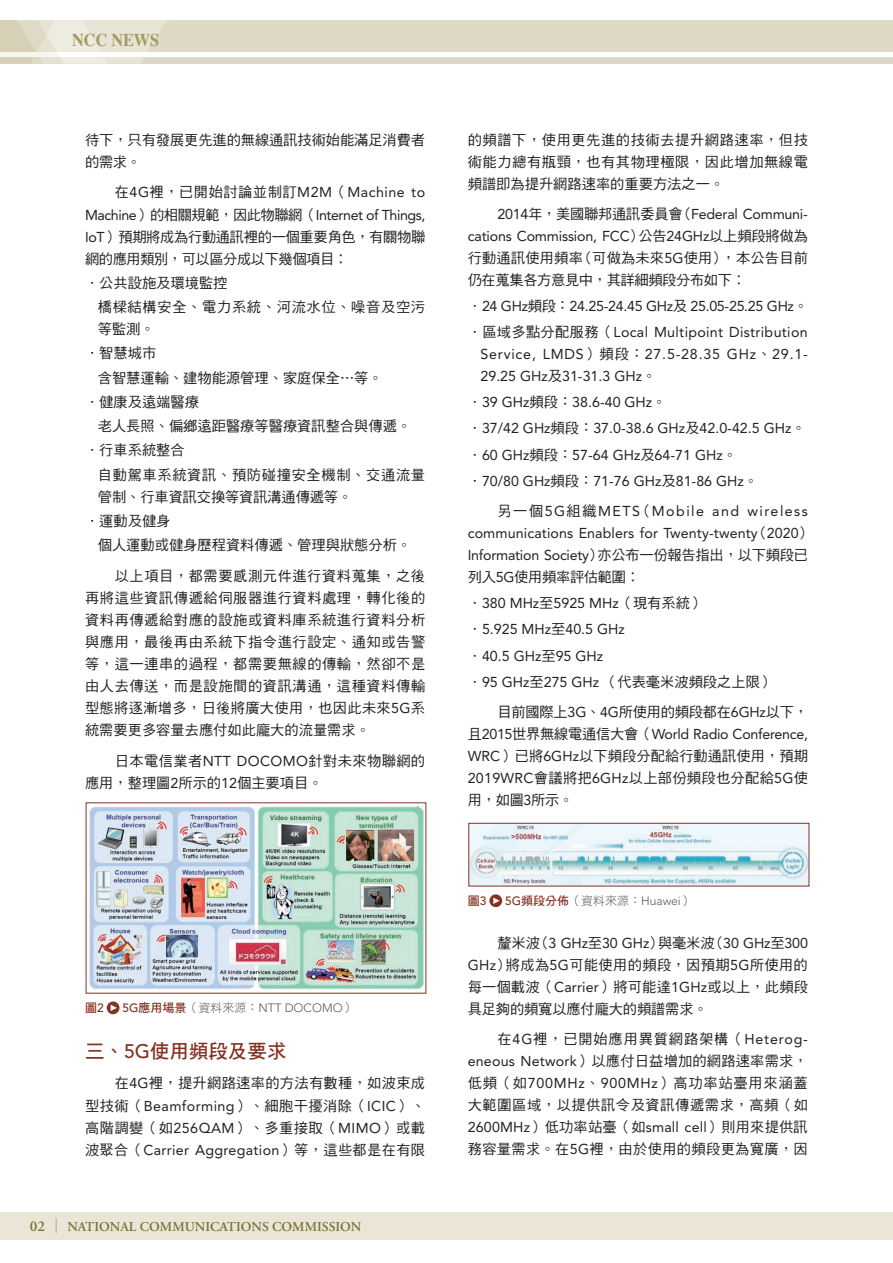
<style>
.page{position:relative;width:893px;height:1263px;background:#fff}
.page>*{position:absolute;margin:0;border:0;box-sizing:border-box;transform-origin:0 0}
.t1{font:19.5px "DF Hei Std W7";color:#843222}
.t2{font:700 18px "Times";color:#a59960;scale:.9 1}
.t3{font:14.25px/21.9px "DF Hei Std W5";letter-spacing:.005em;color:#231f20;text-align:justify}
.t4{font:14.25px/26.2px "Avenir LT Std";color:#231f20}
.t5{font:14.25px/26.2px "Avenir LT Std";letter-spacing:.025em;color:#231f20}
.t6{font:14.25px/22px "DF Hei Std W5";letter-spacing:.025em;color:#231f20}
.t7{font:14.25px/22px "Avenir LT Std";letter-spacing:-.03em;color:#231f20;text-align:right}
.t8{font:14.25px/22px "DF Hei Std W5";letter-spacing:-.02em;color:#231f20}
.t9{font:14.25px/21.9px "Avenir LT Std";letter-spacing:.055em;color:#231f20}
.t10{font:14.25px/24.2px "DF Hei Std W5";letter-spacing:.045em;color:#231f20}
.t11{font:14.25px/30.5px "DF Hei Std W5";letter-spacing:-.015em;color:#231f20}
.t12{font:14.25px "Avenir LT Std";letter-spacing:-.02em;color:#231f20}
.t13{font:600 13.5px "Adobe Garamond Pro";color:#7d7234}
.t14{font:300 12px "Avenir LT Std";color:#57585a}
.t15{font:12px "DF Hei Std W3";color:#57585a}
.t16{font:12px "DF Hei Std W7";color:#843222}
.s1{font-family:"DF Hei Std W5"}
.s2{font-family:"Avenir LT Std"}
.s3{font-family:"Avenir LT Std";font-weight:500}
.s4{font-weight:500;color:#843222}
.s5{font-family:"DF Hei Std W7";font-weight:400;color:#843222}
.s6{font-family:"DF Hei Std W3";font-weight:400}
.s7{font-size:15px}
.s8{font-family:"DF Ming Std W7";font-weight:400;font-size:15px}
.s9{font-family:"Avenir LT Std";font-weight:500;color:#843222}
.s10{font-family:"DF Hei Std W7";color:#843222}
.s11{font-family:"Avenir LT Std";font-weight:300}
</style>
<div class="page">
<div style="left:0;top:21px;width:893px;height:43px;background:#ded9c4"></div>
<div style="left:0;top:52px;width:893px;height:5px;background:#fff"></div>
<svg style="left:0;top:20px;width:190px;height:44px"></svg>
<div style="left:0;top:1212px;width:893px;height:27px;background:#eae5d6"></div>
<img style="left:88px;top:807px;width:335px;height:183px">
<svg style="left:107px;top:1001px;width:12px;height:13px"></svg>
<img style="left:471px;top:825px;width:336px;height:59px">
<div style="left:469px;top:823px;width:340px;height:63px;border:1px solid #843222"></div>
<svg style="left:489px;top:894px;width:13px;height:13px"></svg>
<p class="t2" style="left:72px;top:22px;width:98px">NCC NEWS</p>
<p class="t3" style="left:85px;top:128px;width:342px">待下，只有發展更先進的無線通訊技術始能滿足消費者的需求。</p>
<p class="t7" style="left:85px;top:182px;width:342px"><span class="s1">在</span>4G<span class="s1">裡，已開始討論並制訂</span>M2M<span class="s1">（</span>Machine to<br>Machine<span class="s1">）的相關規範，因此物聯網（</span>Internet of Things,</p>
<p class="t8" style="left:85px;top:225px;width:342px"><span class="s2">IoT</span>）預期將成為行動通訊裡的一個重要角色，有關物聯網的應用類別，可以區分成以下幾個項目︰</p>
<p class="t10" style="left:98px;top:271px;width:329px;text-indent:-13px">．公共設施及環境監控<br>橋樑結構安全、電力系統、河流水位、噪音及空污</p>
<p class="t3" style="left:98px;top:318px;width:58px">等監測。</p>
<p class="t3" style="left:85px;top:342px;width:73px">．智慧城市</p>
<p class="t3" style="left:98px;top:366px;width:286px">含智慧運輸、建物能源管理、家庭保全⋯等。</p>
<p class="t3" style="left:85px;top:391px;width:115px">．健康及遠端醫療</p>
<p class="t3" style="left:98px;top:415px;width:315px">老人長照、偏鄉遠距醫療等醫療資訊整合與傳遞。</p>
<p class="t3" style="left:85px;top:439px;width:101px">．行車系統整合</p>
<p class="t10" style="left:98px;top:462px;width:329px">自動駕車系統資訊、預防碰撞安全機制、交通流量</p>
<p class="t3" style="left:85px;top:484px;width:269px;line-height:24.2px;text-indent:13px">管制、行車資訊交換等資訊溝通傳遞等。．運動及健身</p>
<p class="t3" style="left:115px;top:529px;width:312px;line-height:30.6px;text-indent:-17px">個人運動或健身歷程資料傳遞、管理與狀態分析。以上項目，都需要感測元件進行資料蒐集，之後</p>
<p class="t3" style="left:85px;top:586px;width:342px">再將這些資訊傳遞給伺服器進行資料處理，轉化後的資料再傳遞給對應的設施或資料庫系統進行資料分析與應用，最後再由系統下指令進行設定、通知或告警等，這一連串的過程，都需要無線的傳輸，然卻不是由人去傳送，而是設施間的資訊溝通，這種資料傳輸型態將逐漸增多，日後將廣大使用，也因此未來<span class="s2">5G</span>系統需要更多容量去應付如此龐大的流量需求。</p>
<p class="t6" style="left:85px;top:749px;width:342px;text-indent:30px">日本電信業者<span class="s2">NTT DOCOMO</span>針對未來物聯網的應用，整理圖<span class="s2">2</span>所示的<span class="s2">12</span>個主要項目。</p>
<p class="t16" style="left:85px;top:1001px;width:20px">圖<span class="s3">2</span></p>
<p class="t14" style="left:122px;top:1001px;width:234px"><span class="s4">5G</span><span class="s5">應用場景</span><span class="s6">（資料來源：</span>NTT DOCOMO<span class="s6">）</span></p>
<h1 class="t1" style="left:85px;top:1040px;width:203px">三、<span class="s3">5G</span>使用頻段及要求</h1>
<p class="t3" style="left:85px;top:1072px;width:342px;text-indent:30px">在<span class="s2">4G</span>裡，提升網路速率的方法有數種，如波束成型技術（<span class="s2">Beamforming</span>）、細胞干擾消除（<span class="s2">ICIC</span>）、高階調變（如<span class="s2">256QAM</span>）、多重接取（<span class="s2">MIMO</span>）或載</p>
<p class="t5" style="left:85px;top:1137px;width:342px"><span class="s1">波聚合（</span>Carrier Aggregation<span class="s1">）等，這些都是在有限</span></p>
<p class="t13" style="left:30px;top:1219px;width:333px"><span class="s7">02</span> <span class="s8">│</span> NATIONAL COMMUNICATIONS COMMISSION</p>
<p class="t3" style="left:468px;top:128px;width:342px">的頻譜下，使用更先進的技術去提升網路速率，但技術能力總有瓶頸，也有其物理極限，因此增加無線電頻譜即為提升網路速率的重要方法之一。</p>
<p class="t4" style="left:468px;top:203px;width:342px;line-height:21.9px;text-align:right">2014<span class="s1">年，美國聯邦通訊委員會（</span>Federal Communi&shy;cations Commission, FCC<span class="s1">）公告</span>24GHz<span class="s1">以上頻段將做為</span></p>
<p class="t3" style="left:468px;top:247px;width:342px">行動通訊使用頻率（可做為未來<span class="s2">5G</span>使用），本公告目前仍在蒐集各方意見中，其詳細頻段分布如下︰</p>
<p class="t5" style="left:468px;top:293px;width:342px"><span class="s1">．</span>24 GHz<span class="s1">頻段：</span>24.25-24.45 GHz<span class="s1">及</span> 25.05-25.25 GHz<span class="s1">。．區域多點分配服務（</span>Local Multipoint Distribution</p>
<p class="t9" style="left:480px;top:343px;width:329px">Service, LMDS<span class="s1">）頻段：</span>27.5-28.35 GHz<span class="s1">、</span>29.1-<br>29.25 GHz<span class="s1">及</span>31-31.3 GHz<span class="s1">。</span></p>
<p class="t4" style="left:468px;top:389px;width:339px"><span class="s1">．</span>39 GHz<span class="s1">頻段：</span>38.6-40 GHz<span class="s1">。<br>．</span>37/42 GHz<span class="s1">頻段：</span>37.0-38.6 GHz<span class="s1">及</span>42.0-42.5 GHz<span class="s1">。．</span>60 GHz<span class="s1">頻段：</span>57-64 GHz<span class="s1">及</span>64-71 GHz<span class="s1">。<br>．</span>70/80 GHz<span class="s1">頻段：</span>71-76 GHz<span class="s1">及</span>81-86 GHz<span class="s1">。</span></p>
<p class="t4" style="left:468px;top:500px;width:345px;line-height:21.9px;text-indent:30px"><span class="s1">另一個</span>5G<span class="s1">組織</span>METS<span class="s1">（</span>Mobile and wireless communications Enablers for Twenty-twenty<span class="s1">（</span>2020<span class="s1">）<br></span>Information Society<span class="s1">）亦公布一份報告指出，以下頻段已</span></p>
<p class="t8" style="left:468px;top:566px;width:174px">列入<span class="s2">5G</span>使用頻率評估範圍︰</p>
<p class="t4" style="left:468px;top:590px;width:238px"><span class="s1">．</span>380 MHz<span class="s1">至</span>5925 MHz<span class="s1">（現有系統）．</span>5.925 MHz<span class="s1">至</span>40.5 GHz<br><span class="s1">．</span>40.5 GHz<span class="s1">至</span>95 GHz</p>
<p class="t11" style="left:498px;top:666px;width:312px;text-indent:-30px">．<span class="s2">95 GHz</span>至<span class="s2">275 GHz</span> （代表毫米波頻段之上限）<br>目前國際上<span class="s2">3G</span>、<span class="s2">4G</span>所使用的頻段都在<span class="s2">6GHz</span>以下，</p>
<p class="t12" style="left:468px;top:726px;width:342px"><span class="s1">且</span>2015<span class="s1">世界無線電通信大會（</span>World Radio Conference,</p>
<p class="t3" style="left:468px;top:745px;width:342px"><span class="s2">WRC</span>）已將<span class="s2">6GHz</span>以下頻段分配給行動通訊使用，預期<span class="s2">2019WRC</span>會議將把<span class="s2">6GHz</span>以上部份頻段也分配給<span class="s2">5G</span>使用，如圖<span class="s2">3</span>所示。</p>
<p class="t16" style="left:468px;top:894px;width:20px">圖<span class="s3">3</span></p>
<p class="t15" style="left:505px;top:894px;width:189px"><span class="s9">5G</span><span class="s10">頻段分佈</span>（資料來源：<span class="s11">Huawei</span>）</p>
<p class="t4" style="left:497px;top:930px;width:312px"><span class="s1">釐米波（</span>3 GHz<span class="s1">至</span>30 GHz<span class="s1">）與毫米波（</span>30 GHz<span class="s1">至</span>300</p>
<p class="t3" style="left:468px;top:954px;width:342px"><span class="s2">GHz</span>）將成為<span class="s2">5G</span>可能使用的頻段，因預期<span class="s2">5G</span>所使用的每一個載波（<span class="s2">Carrier</span>）將可能達<span class="s2">1GHz</span>或以上，此頻段具足夠的頻寬以應付龐大的頻譜需求。</p>
<p class="t3" style="left:468px;top:1028px;width:342px;text-indent:30px">在<span class="s2">4G</span>裡，已開始應用異質網路架構（<span class="s2">Heterog&shy;eneous Network</span>）以應付日益增加的網路速率需求，低頻（如<span class="s2">700MHz</span>、<span class="s2">900MHz</span>）高功率站臺用來涵蓋大範圍區域，以提供訊令及資訊傳遞需求，高頻（如</p>
<p class="t4" style="left:468px;top:1114px;width:342px">2600MHz<span class="s1">）低功率站臺（如</span>small cell<span class="s1">）則用來提供訊</span></p>
<p class="t6" style="left:468px;top:1137px;width:342px">務容量需求。在<span class="s2">5G</span>裡，由於使用的頻段更為寬廣，因</p>
</div>
